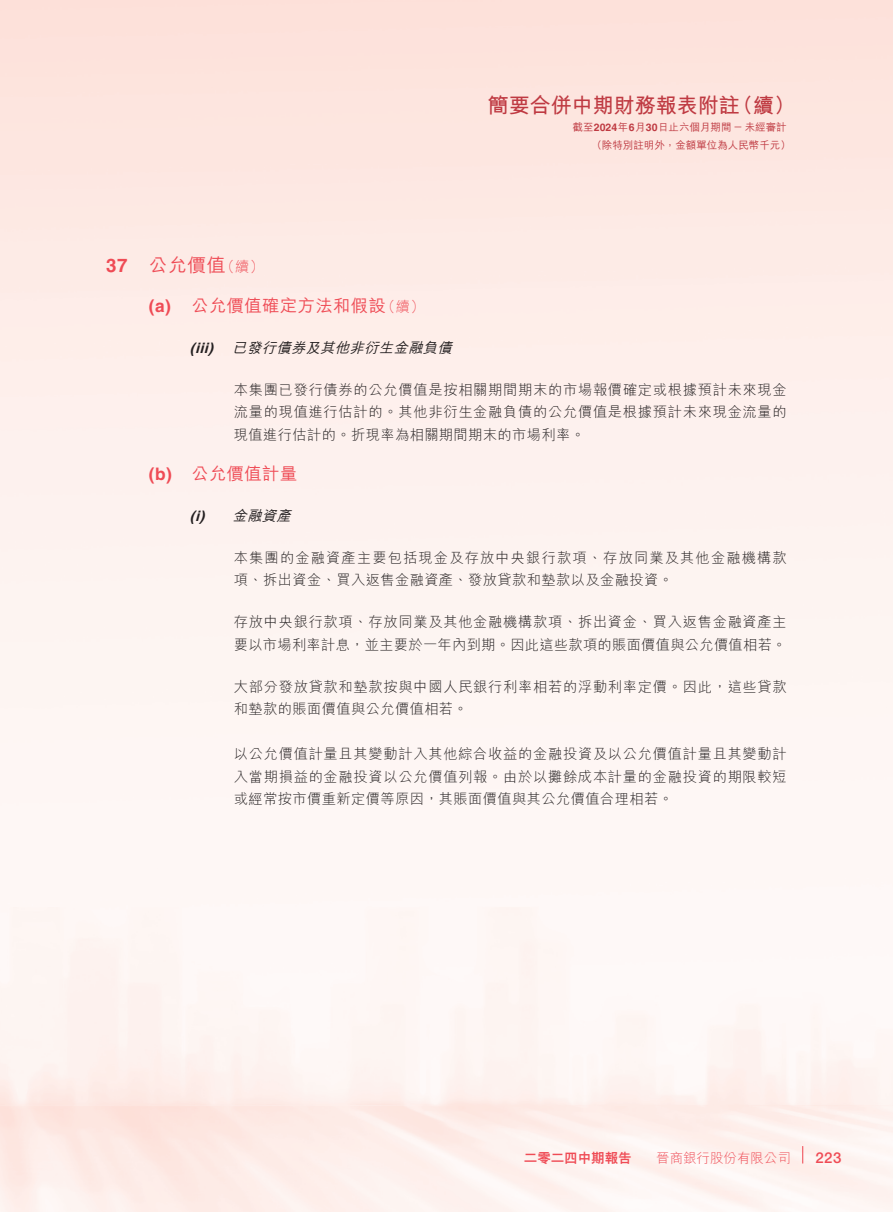
<style>
.page{position:relative;width:893px;height:1212px;background:#fff}
.page>*{position:absolute;margin:0;border:0;box-sizing:border-box;transform-origin:0 0}
.t1{font:700 21px "M Hei HK";color:#bf3a42}
.t2{font:500 18.75px "M Hei HK";color:#ef4b55}
.t3{font:500 17.25px "M Hei HK";letter-spacing:.03em;color:#ef4b55}
.t4{font:500 15px "Helvetica Neue LT Std";color:#ef4b55}
.t5{font:300 14.25px/22.5px "M Hei HK";letter-spacing:.05em;color:#231f20;text-align:justify}
.t6{font:300 14.25px/22.5px "M Hei HK";letter-spacing:.02em;color:#231f20}
.t7{font:300 14.25px/22.5px "M Hei HK";letter-spacing:.08em;color:#231f20}
.t8{font:italic 500 14.25px "M Hei HK";color:#231f20}
.t9{font:300 13.5px "M Hei HK";color:#ef4b55}
.t10{font:800 13.5px "M Hei HK";letter-spacing:-.005em;color:#ef4b55}
.t11{font:500 10.5px/18px "M Hei HK";color:#bf3a42}
.s1{font-family:"Helvetica LT Std";font-weight:700}
.s2{font-weight:300;font-size:14.25px}
</style>
<div class="page">
<svg style="left:802px;top:1146px;width:1px;height:17px"></svg>
<h1 class="t1" style="left:488px;top:90px;width:309px">簡要合併中期財務報表附註（續）</h1>
<p class="t11" style="left:591px;top:117px;width:201px;text-indent:-19px">截至<span class="s1">2024</span>年<span class="s1">6</span>月<span class="s1">30</span>日止六個月期間－未經審計（除特別註明外，金額單位為人民幣千元）</p>
<h2 class="t2" style="left:106px;top:251px;width:159px"><span class="s1">37</span> 公允價值<span class="s2">（續）</span></h2>
<p class="t3" style="left:149px;top:293px;width:277px"><span class="s1">(a)</span> 公允價值確定方法和假設<span class="s2">（續）</span></p>
<p class="t8" style="left:190px;top:337px;width:268px"><span class="s1">(iii)</span> 已發行債券及其他非衍生金融負債</p>
<p class="t5" style="left:234px;top:378px;width:554px">本集團已發行債券的公允價值是按相關期間期末的市場報價確定或根據預計未來現金流量的現值進行估計的。其他非衍生金融負債的公允價值是根據預計未來現金流量的現值進行估計的。折現率為相關期間期末的市場利率。</p>
<p class="t3" style="left:149px;top:461px;width:150px"><span class="s1">(b)</span> 公允價值計量</p>
<p class="t8" style="left:190px;top:505px;width:107px"><span class="s1">(i)</span> 金融資產</p>
<p class="t7" style="left:234px;top:546px;width:554px">本集團的金融資產主要包括現金及存放中央銀行款項、存放同業及其他金融機構款項、拆出資金、買入返售金融資產、發放貸款和墊款以及金融投資。</p>
<p class="t6" style="left:234px;top:611px;width:554px">存放中央銀行款項、存放同業及其他金融機構款項、拆出資金、買入返售金融資產主要以市場利率計息，並主要於一年內到期。因此這些款項的賬面價值與公允價值相若。</p>
<p class="t5" style="left:234px;top:675px;width:554px">大部分發放貸款和墊款按與中國人民銀行利率相若的浮動利率定價。因此，這些貸款和墊款的賬面價值與公允價值相若。</p>
<p class="t5" style="left:234px;top:743px;width:554px">以公允價值計量且其變動計入其他綜合收益的金融投資及以公允價值計量且其變動計入當期損益的金融投資以公允價值列報。由於以攤餘成本計量的金融投資的期限較短或經常按市價重新定價等原因，其賬面價值與其公允價值合理相若。</p>
<p class="t10" style="left:524px;top:1151px;width:109px">二零二四中期報告</p>
<p class="t9" style="left:656px;top:1151px;width:136px">晉商銀行股份有限公司</p>
<p class="t4" style="left:815px;top:1149px;width:27px">223</p>
</div>
